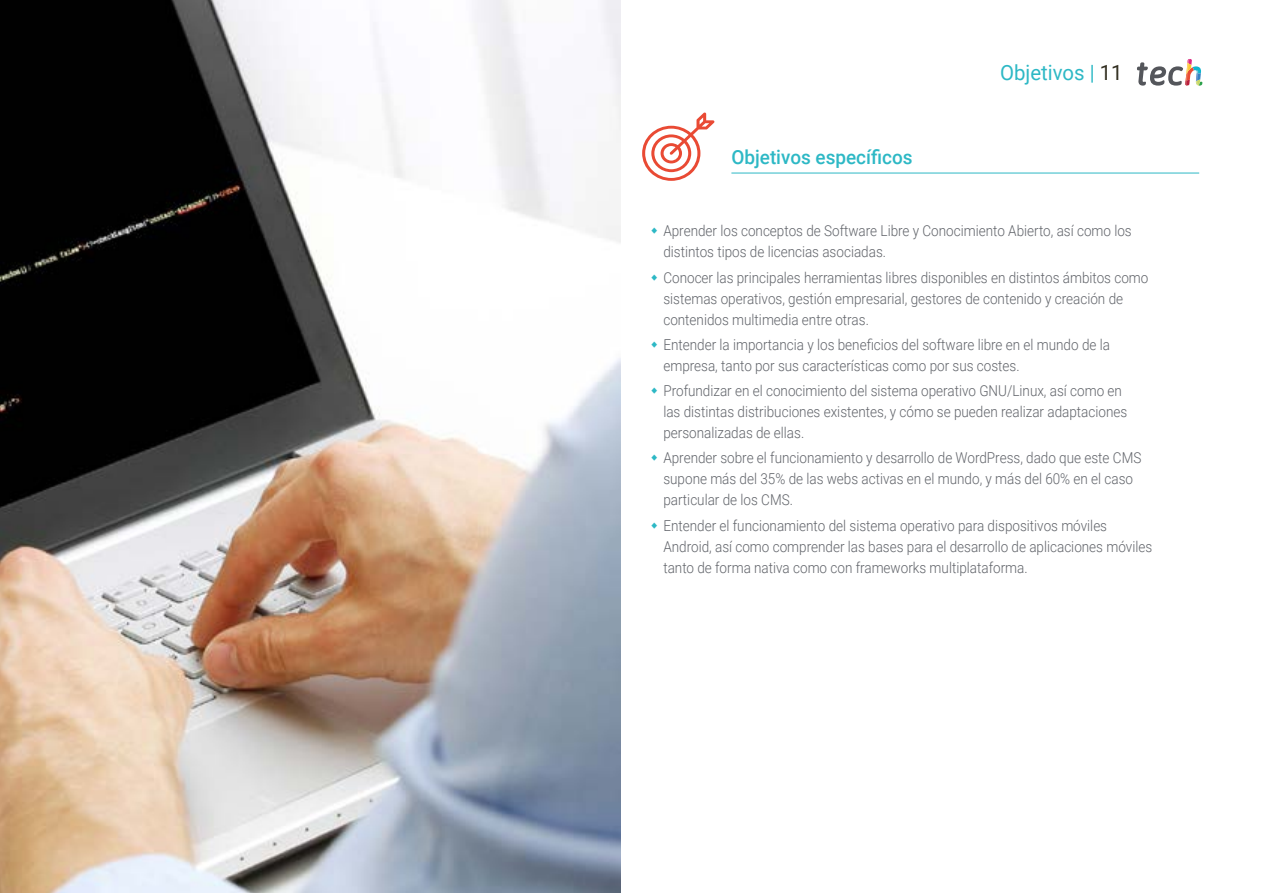
<style>
.page{position:relative;width:1263px;height:893px;background:#fff}
.page>*{position:absolute;margin:0;border:0;box-sizing:border-box;transform-origin:0 0}
.t1{font:21px "Roboto";color:#2db8c5}
.t2{font:500 19.5px "Roboto";color:#2db8c5}
.t3{font:300 15px/21px "Roboto";color:#61646a;scale:.9 1}
.s1{color:#312e20}
</style>
<div class="page">
<hr style="left:731px;top:173px;width:468px;height:1px;background:#2db8c5">
<svg style="left:642px;top:112px;width:72px;height:69px"></svg>
<img style="left:0;top:0;width:621px;height:893px">
<svg style="left:1137px;top:59px;width:65px;height:27px"></svg>
<h2 class="t2" style="left:731px;top:144px;width:183px">Objetivos específicos</h2>
<h1 class="t1" style="left:1000px;top:57px;width:124px">Objetivos | <span class="s1">11</span></h1>
<p class="t3" style="left:663px;top:220px;width:522px">Aprender los conceptos de Software Libre y Conocimiento Abierto, así como los distintos tipos de licencias asociadas.</p>
<p class="t3" style="left:663px;top:266px;width:540px">Conocer las principales herramientas libres disponibles en distintos ámbitos como sistemas operativos, gestión empresarial, gestores de contenido y creación de contenidos multimedia entre otras.</p>
<p class="t3" style="left:663px;top:334px;width:498px">Entender la importancia y los beneficios del software libre en el mundo de la empresa, tanto por sus características como por sus costes.</p>
<p class="t3" style="left:663px;top:380px;width:517px">Profundizar en el conocimiento del sistema operativo GNU/Linux, así como en las distintas distribuciones existentes, y cómo se pueden realizar adaptaciones personalizadas de ellas.</p>
<p class="t3" style="left:663px;top:447px;width:533px">Aprender sobre el funcionamiento y desarrollo de WordPress, dado que este CMS supone más del 35% de las webs activas en el mundo, y más del 60% en el caso particular de los CMS.</p>
<p class="t3" style="left:663px;top:514px;width:545px">Entender el funcionamiento del sistema operativo para dispositivos móviles<br>Android, así como comprender las bases para el desarrollo de aplicaciones móviles tanto de forma nativa como con frameworks multiplataforma.</p>
</div>
